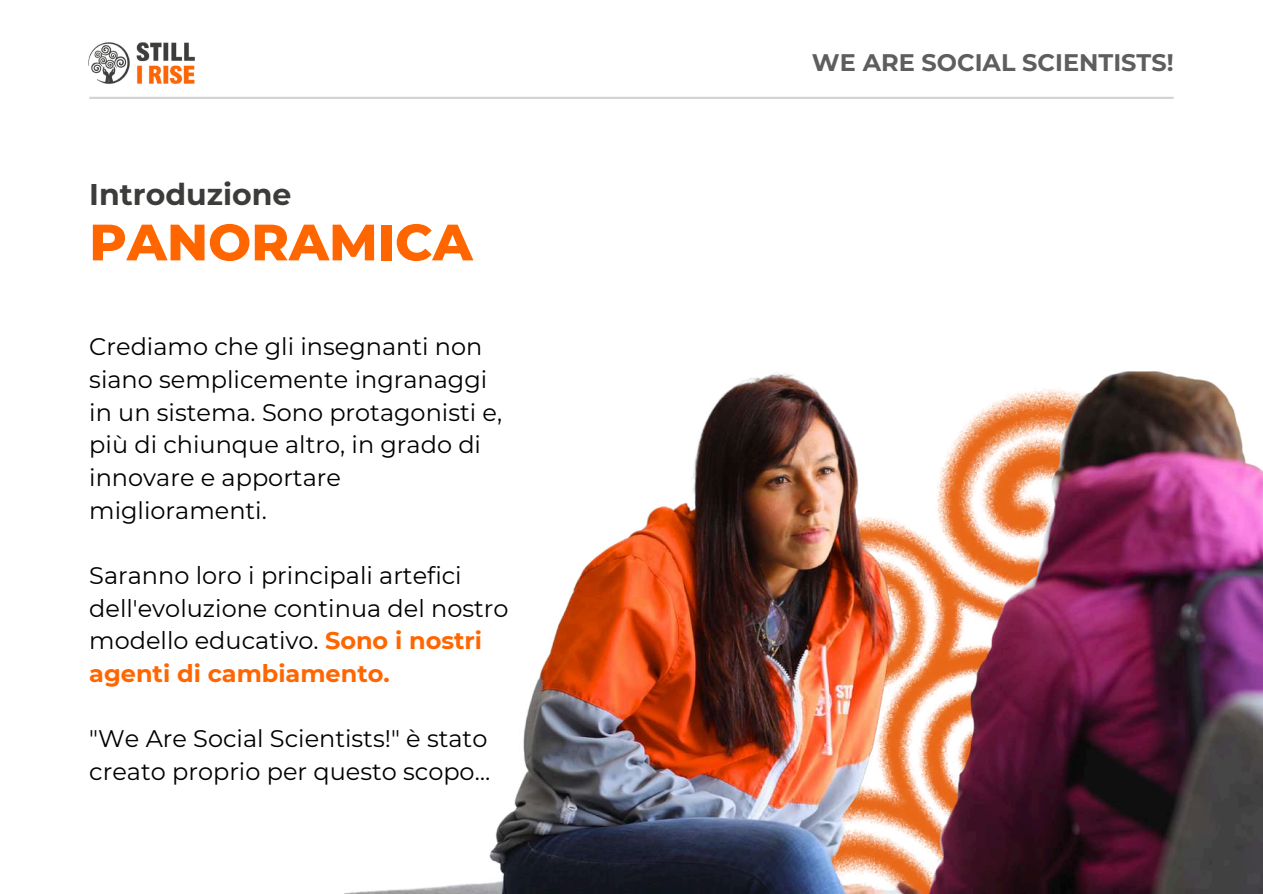
<style>
.page{position:relative;width:1263px;height:894px;background:#fff}
.page>*{position:absolute;margin:0;border:0;box-sizing:border-box;transform-origin:0 0}
.t1{font:800 51px "Montserrat";color:#f60}
.t2{font:700 30px "Montserrat";color:#3c3c3b}
.t3{font:24px/32.7px "Montserrat";color:#000}
.t4{font:700 24px "Montserrat";color:#5e5e5e}
.s1{font-weight:700;color:#f60}
</style>
<div class="page">
<img style="left:88px;top:42px;width:107px;height:42px">
<hr style="left:89px;top:97px;width:1085px;height:2px;background:#5e5e5e">
<img style="left:349px;top:371px;width:914px;height:522px">
<p class="t2" style="left:89px;top:176px;width:204px">Introduzione</p>
<h1 class="t1" style="left:89px;top:211px;width:385px">PANORAMICA</h1>
<p class="t3" style="left:89px;top:330px;width:414px">Crediamo che gli insegnanti non siano semplicemente ingranaggi in un sistema. Sono protagonisti e, più di chiunque altro, in grado di innovare e apportare miglioramenti.</p>
<p class="t3" style="left:89px;top:559px;width:421px">Saranno loro i principali artefici dell'evoluzione continua del nostro modello educativo. <span class="s1">Sono i nostri agenti di cambiamento.</span></p>
<p class="t3" style="left:89px;top:722px;width:402px">"We Are Social Scientists!" è stato creato proprio per questo scopo…</p>
<p class="t4" style="left:812px;top:48px;width:363px">WE ARE SOCIAL SCIENTISTS!</p>
</div>
